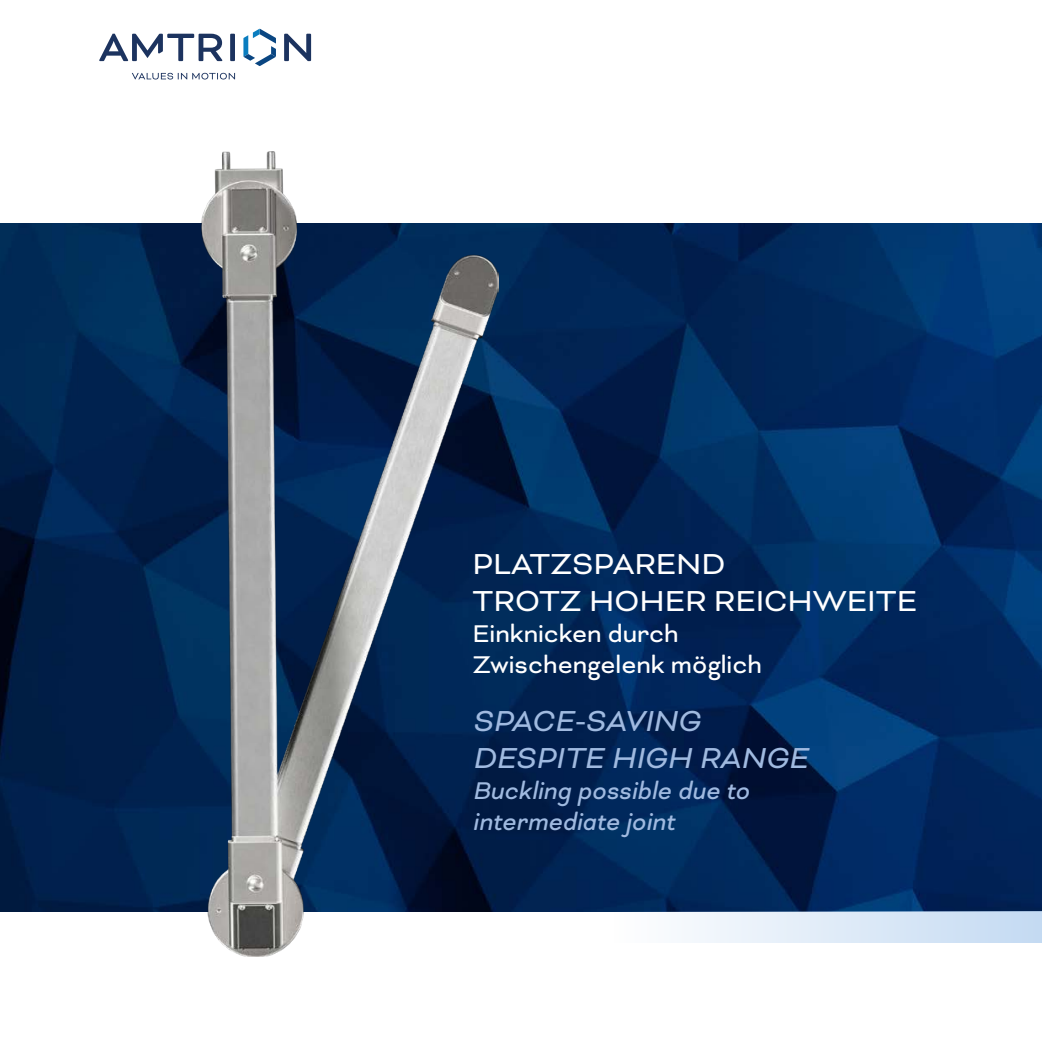
<style>
.page{position:relative;width:1042px;height:1042px;background:#fff}
.page>*{position:absolute;margin:0;border:0;box-sizing:border-box;transform-origin:0 0}
.t1{font:33.25px/37.1px "Bicyclette";color:#fff}
.t2{font:italic 33.25px/37.1px "Bicyclette";color:#a0bae0}
.t3{font:italic 27.82px/31px "Bicyclette";color:#a0bae0}
.t4{font:27.82px/31px "Bicyclette";color:#fff}
</style>
<div class="page">
<img style="left:0;top:223px;width:1042px;height:688px">
<img style="left:202px;top:151px;width:297px;height:805px">
<div style="left:614px;top:911px;width:428px;height:32px;background:linear-gradient(to right,#fefefe,#c4daf2)"></div>
<svg style="left:132px;top:73px;width:103px;height:7px"></svg>
<div style="left:230px;top:34px;width:5px;height:27px;background:#1c335f"></div>
<svg style="left:284px;top:34px;width:27px;height:27px"></svg>
<svg style="left:99px;top:34px;width:123px;height:27px"></svg>
<svg style="left:243px;top:29px;width:33px;height:37px"></svg>
<p class="t1" style="left:472px;top:546px;width:446px">PLATZSPAREND<br>TROTZ HOHER REICHWEITE</p>
<p class="t4" style="left:472px;top:618px;width:291px">Einknicken durch<br>Zwischengelenk möglich</p>
<p class="t2" style="left:472px;top:702px;width:336px">SPACE-SAVING<br>DESPITE HIGH RANGE</p>
<p class="t3" style="left:472px;top:775px;width:278px">Buckling possible due to intermediate joint</p>
</div>
